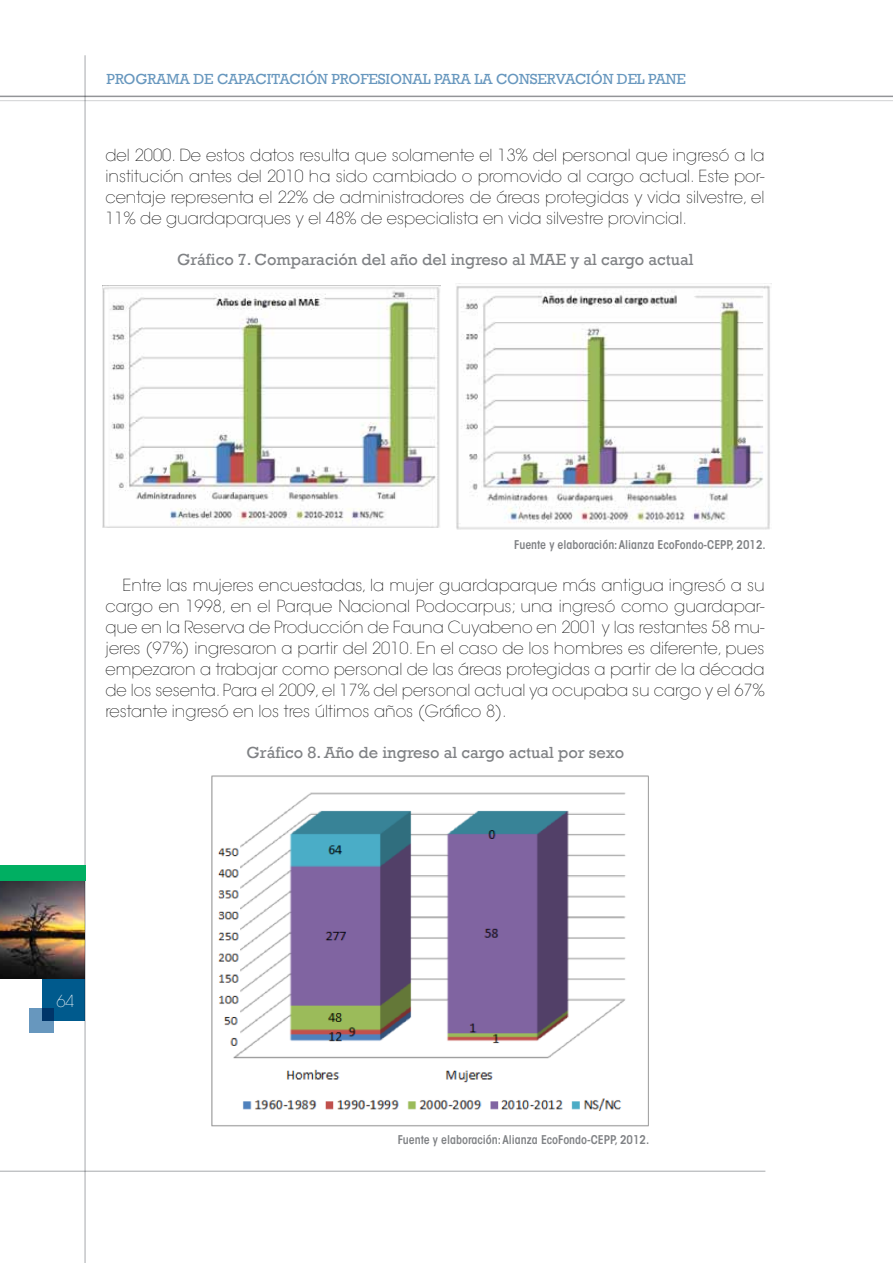
<style>
.page{position:relative;width:893px;height:1263px;background:#fff}
.page>*{position:absolute;margin:0;border:0;box-sizing:border-box;transform-origin:0 0}
.t1{font:200 16.5px/21px "ITC Avant Garde Std";color:#000;text-align:justify}
.t2{font:16.5px "Rockwell";color:#808285}
.t3{font:200 16.5px "ITC Avant Garde Std";color:#fff}
.t4{font:15px "Rockwell";letter-spacing:-.01em;color:#6797be}
.t5{font:600 condensed 12px "ITC Avant Garde Std";color:#808285}
</style>
<div class="page">
<img style="left:0;top:881px;width:85px;height:98px">
<div style="left:42px;top:979px;width:43px;height:42px;background:#005a8d"></div>
<svg style="left:30px;top:1008px;width:24px;height:24px"></svg>
<hr style="left:85px;top:55px;width:1px;height:1208px;background:#a7a9ac">
<hr style="left:0;top:96px;width:893px;height:1px;background:#939598">
<hr style="left:0;top:100px;width:893px;height:1px;background:#d1d3d4">
<hr style="left:0;top:1171px;width:765px;height:1px;background:#a7a9ac">
<div style="left:0;top:865px;width:85px;height:16px;background:#00af62"></div>
<img style="left:102px;top:286px;width:338px;height:242px">
<img style="left:456px;top:285px;width:314px;height:245px">
<img style="left:211px;top:775px;width:438px;height:351px">
<p class="t4" style="left:107px;top:70px;width:21px">Programa</p>
<p class="t4" style="left:193px;top:70px;width:34px">de capacitación</p>
<p class="t4" style="left:331px;top:70px;width:176px">PROFESIONAL PARA la conservación</p>
<p class="t4" style="left:617px;top:70px;width:11px">del</p>
<p class="t4" style="left:648px;top:70px;width:39px">PANE</p>
<p class="t1" style="left:105px;top:145px;width:661px">del 2000. De estos datos resulta que solamente el 13% del personal que ingresó a la institución antes del 2010 ha sido cambiado o promovido al cargo actual. Este por&shy;centaje representa el 22% de administradores de áreas protegidas y vida silvestre, el 11% de guardaparques y el 48% de especialista en vida silvestre provincial.</p>
<p class="t2" style="left:177px;top:250px;width:518px">Gráfico 7. Comparación del año del ingreso al MAE y al cargo actual</p>
<p class="t5" style="left:514px;top:537px;width:253px">Fuente y elaboración: Alianza EcoFondo-CEPP, 2012.</p>
<p class="t1" style="left:105px;top:575px;width:661px;text-indent:17px">Entre las mujeres encuestadas, la mujer guardaparque más antigua ingresó a su cargo en 1998, en el Parque Nacional Podocarpus; una ingresó como guardapar&shy;que en la Reserva de Producción de Fauna Cuyabeno en 2001 y las restantes 58 mu&shy;jeres (97%) ingresaron a partir del 2010. En el caso de los hombres es diferente, pues empezaron a trabajar como personal de las áreas protegidas a partir de la década de los sesenta. Para el 2009, el 17% del personal actual ya ocupaba su cargo y el 67% restante ingresó en los tres últimos años (Gráfico 8).</p>
<p class="t2" style="left:247px;top:743px;width:379px">Gráfico 8. Año de ingreso al cargo actual por sexo</p>
<p class="t3" style="left:56px;top:991px;width:20px">64</p>
<p class="t5" style="left:398px;top:1132px;width:253px">Fuente y elaboración: Alianza EcoFondo-CEPP, 2012.</p>
</div>
